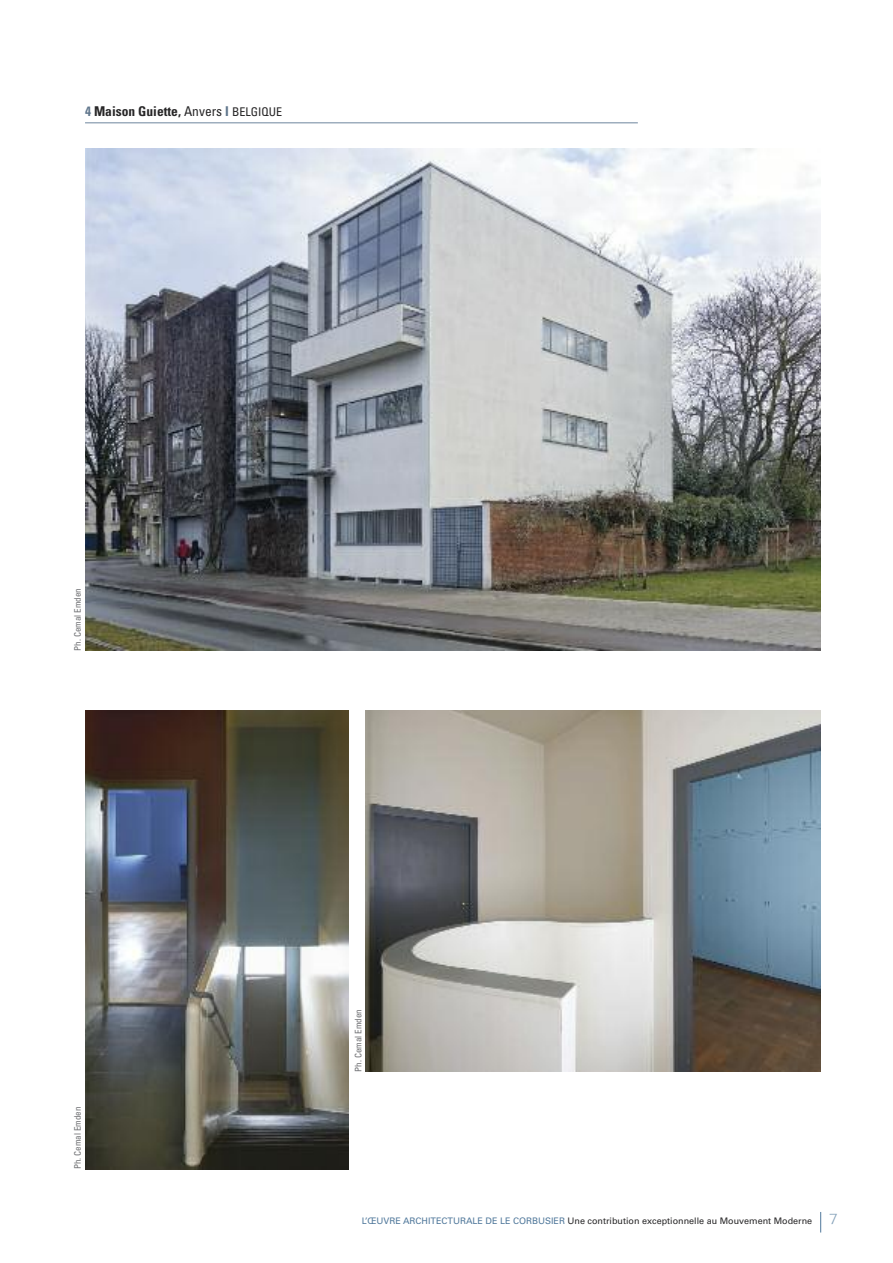
<style>
.page{position:relative;width:893px;height:1263px;background:#fff}
.page>*{position:absolute;margin:0;border:0;box-sizing:border-box;transform-origin:0 0}
.t1{font:700 condensed 13.5px "Univers LT Std";color:#272627}
.t2{font:9px "Univers LT Std";color:#272627}
.t3{font:condensed 9px "Univers LT Std";color:#6d6e71}
.s1{color:#60768c}
.s2{font-weight:400}
.s3{font-weight:400;font-size:12px}
.s4{color:#50789b}
.s5{font-family:"Formata";font-weight:300;font-size:15px;color:#84a1b9}
</style>
<div class="page">
<svg style="left:820px;top:1212px;width:1px;height:20px"></svg>
<hr style="left:85px;top:122px;width:553px;height:1px;background:#6e869e">
<img style="left:366px;top:710px;width:455px;height:361px">
<img style="left:85px;top:149px;width:736px;height:502px">
<img style="left:85px;top:710px;width:264px;height:459px">
<h1 class="t1" style="left:85px;top:106px;width:198px"><span class="s1">4</span> Maison Guiette, <span class="s2">Anvers</span> <span class="s1">I</span> <span class="s3">BELGIQUE</span></h1>
<p class="t3" style="left:74px;top:651px;width:64px;rotate:-90deg">Ph. Cemal Emden</p>
<p class="t3" style="left:74px;top:1169px;width:64px;rotate:-90deg">Ph. Cemal Emden</p>
<p class="t3" style="left:355px;top:1071px;width:64px;rotate:-90deg">Ph. Cemal Emden</p>
<p class="t2" style="left:362px;top:1217px;width:478px"><span class="s4">L’ŒUVRE ARCHITECTURALE DE LE CORBUSIER</span> Une contribution exceptionnelle au Mouvement Moderne <span class="s5">7</span></p>
</div>
